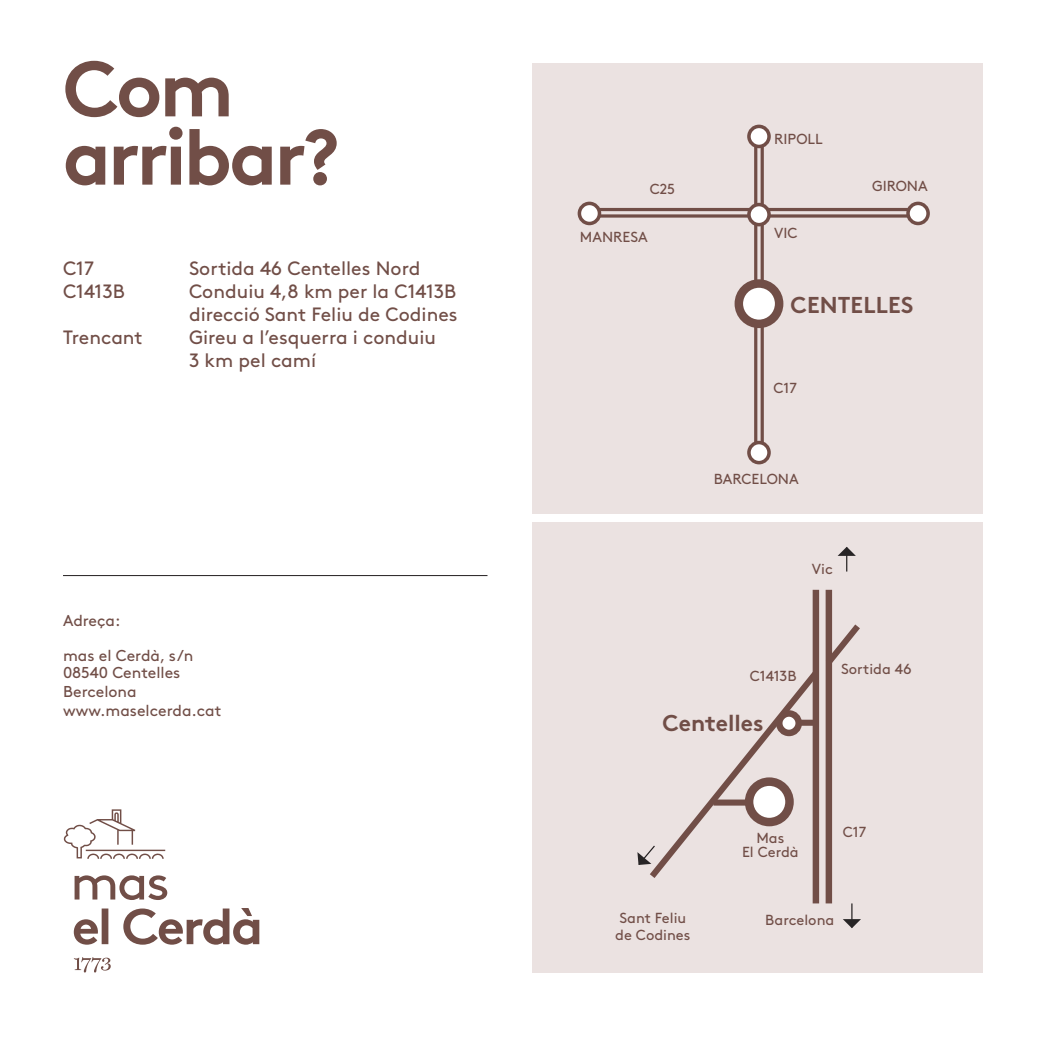
<style>
.page{position:relative;width:1042px;height:1042px;background:#fff}
.page>*{position:absolute;margin:0;border:0;box-sizing:border-box;transform-origin:0 0}
.t1{font:700 78.23px "Brown";letter-spacing:-.04em;color:#714e47}
.t2{font:700 22.93px "Brown";letter-spacing:.005em;color:#714e47}
.t3{font:19.25px "Brown";color:#714e47}
.t4{font:15.75px "Brown";color:#714e47}
.t5{font:14.53px "Brown";color:#714e47}
</style>
<div class="page">
<svg style="left:74px;top:908px;width:185px;height:36px"></svg>
<svg style="left:75px;top:875px;width:92px;height:25px"></svg>
<svg style="left:74px;top:957px;width:37px;height:15px"></svg>
<svg style="left:64px;top:809px;width:101px;height:50px"></svg>
<div style="left:532px;top:63px;width:450px;height:450px;background:#ebe2e1"></div>
<div style="left:532px;top:522px;width:450px;height:451px;background:#ebe2e1"></div>
<svg style="left:760px;top:147px;width:4px;height:295px"></svg>
<hr style="left:754px;top:144px;width:3px;height:313px;background:#714e47">
<svg style="left:600px;top:214px;width:307px;height:4px"></svg>
<hr style="left:586px;top:208px;width:338px;height:3px;background:#714e47">
<div style="left:749px;top:205px;width:20px;height:20px;background:#fff;border-radius:50%"></div>
<div style="left:747px;top:203px;width:24px;height:23px;border:4px solid #714e47;border-radius:50%"></div>
<div style="left:749px;top:126px;width:20px;height:20px;background:#fff;border-radius:50%"></div>
<div style="left:747px;top:125px;width:24px;height:23px;border:4px solid #714e47;border-radius:50%"></div>
<div style="left:749px;top:442px;width:20px;height:21px;background:#fff;border-radius:50%"></div>
<div style="left:747px;top:441px;width:24px;height:23px;border:4px solid #714e47;border-radius:50%"></div>
<div style="left:579px;top:203px;width:20px;height:20px;background:#fff;border-radius:50%"></div>
<div style="left:577px;top:202px;width:24px;height:23px;border:4px solid #714e47;border-radius:50%"></div>
<div style="left:908px;top:203px;width:20px;height:20px;background:#fff;border-radius:50%"></div>
<div style="left:906px;top:202px;width:24px;height:23px;border:4px solid #714e47;border-radius:50%"></div>
<svg style="left:739px;top:283px;width:40px;height:41px"></svg>
<div style="left:734px;top:279px;width:49px;height:49px;border:8px solid #714e47;border-radius:50%"></div>
<div style="left:825px;top:590px;width:7px;height:313px;background:#714e47"></div>
<div style="left:812px;top:590px;width:7px;height:313px;background:#714e47"></div>
<svg style="left:837px;top:547px;width:19px;height:24px"></svg>
<svg style="left:843px;top:903px;width:18px;height:25px"></svg>
<hr style="left:63px;top:575px;width:424px;height:1px;background:#231f20">
<svg style="left:637px;top:618px;width:223px;height:266px"></svg>
<p class="t1" style="left:63px;top:26px;width:172px">Com</p>
<p class="t1" style="left:63px;top:94px;width:278px">arribar?</p>
<p class="t3" style="left:63px;top:254px;width:33px">C17</p>
<p class="t3" style="left:189px;top:254px;width:233px">Sortida 46 Centelles Nord</p>
<p class="t3" style="left:63px;top:277px;width:63px">C1413B</p>
<p class="t3" style="left:189px;top:277px;width:269px">Conduiu 4,8 km per la C1413B</p>
<p class="t3" style="left:189px;top:300px;width:270px">direcció Sant Feliu de Codines</p>
<p class="t3" style="left:63px;top:323px;width:81px">Trencant</p>
<p class="t3" style="left:189px;top:323px;width:248px">Gireu a l’esquerra i conduiu</p>
<p class="t3" style="left:189px;top:346px;width:129px">3 km pel camí</p>
<p class="t4" style="left:63px;top:608px;width:59px">Adreça:</p>
<p class="t4" style="left:63px;top:643px;width:132px">mas el Cerdà, s/n</p>
<p class="t4" style="left:63px;top:661px;width:119px">08540 Centelles</p>
<p class="t4" style="left:63px;top:680px;width:75px">Bercelona</p>
<p class="t4" style="left:63px;top:699px;width:160px">www.maselcerda.cat</p>
<p class="t5" style="left:650px;top:178px;width:27px">C25</p>
<p class="t5" style="left:580px;top:226px;width:69px">MANRESA</p>
<p class="t5" style="left:774px;top:128px;width:50px">RIPOLL</p>
<p class="t5" style="left:774px;top:222px;width:25px">VIC</p>
<p class="t5" style="left:872px;top:175px;width:57px">GIRONA</p>
<p class="t2" style="left:790px;top:286px;width:125px">CENTELLES</p>
<p class="t5" style="left:773px;top:377px;width:25px">C17</p>
<p class="t5" style="left:714px;top:468px;width:86px">BARCELONA</p>
<p class="t5" style="left:812px;top:557px;width:22px">Vic</p>
<p class="t5" style="left:750px;top:665px;width:48px">C1413B</p>
<p class="t5" style="left:841px;top:658px;width:72px">Sortida 46</p>
<p class="t2" style="left:662px;top:704px;width:103px">Centelles</p>
<p class="t5" style="left:619px;top:907px;width:68px">Sant Feliu</p>
<p class="t5" style="left:615px;top:924px;width:77px">de Codines</p>
<p class="t5" style="left:756px;top:826px;width:29px">Mas</p>
<p class="t5" style="left:742px;top:841px;width:58px">El Cerdà</p>
<p class="t5" style="left:843px;top:821px;width:25px">C17</p>
<p class="t5" style="left:765px;top:908px;width:71px">Barcelona</p>
</div>
